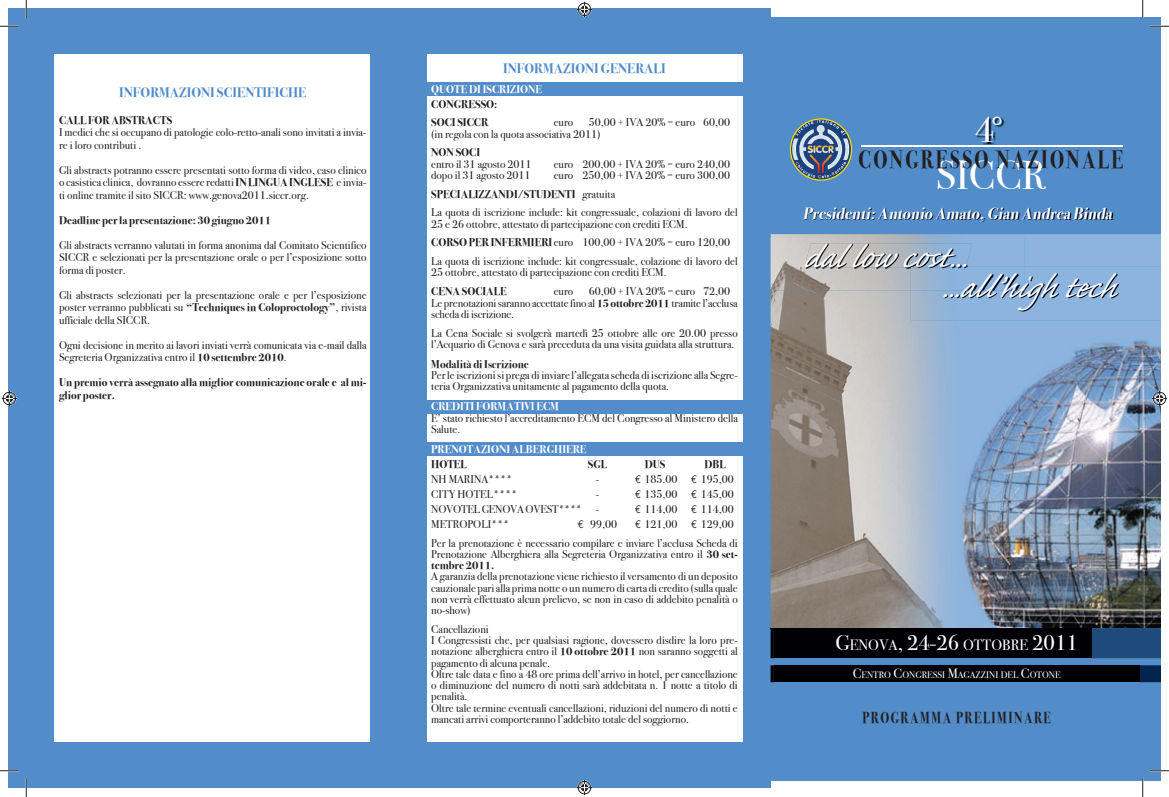
<style>
.page{position:relative;width:1169px;height:797px;background:#fff}
.page>*{position:absolute;margin:0;border:0;box-sizing:border-box;transform-origin:0 0}
.t1{font:40.62px "Bodoni Svty Two ITCTT Book";color:#fff}
.t2{font:italic 39.38px/29.8px "Caflisch Script Pro";color:#fff}
.t3{font:36.12px "Bodoni Svty Two ITCTT Book";color:#fff}
.t4{font:25.25px "Bodoni Svty Two ITCTT Bold";letter-spacing:.12em;color:#231f20;scale:.79 1}
.t5{font:italic 16.25px "Bodoni Svty Two ITCTT Bold";color:#fff}
.t6{font:15.88px "Bodoni Svty Two ITCTT Bold";letter-spacing:.12em;color:#231f20;scale:.79 1}
.t7{font:15px "Bodoni Svty Two ITCTT Book";color:#fff}
.t8{font:13.75px "Bodoni Svty Two ITCTT Bold";color:#528cc9}
.t9{font:11.25px/11.2px "Bodoni Svty Two ITCTT Book";color:#231f20}
.t10{font:11.25px/12.5px "Bodoni Svty Two ITCTT Bold";color:#231f20}
.t11{font:11.25px "Bodoni Svty Two ITCTT Bold";color:#fff}
.t12{font:11.25px "Bodoni Svty Two ITCTT Book";letter-spacing:-.02em;color:#231f20}
.t13{font:9.5px "Bodoni Svty Two ITCTT Book";color:#fff}
.s1{font-family:"Bodoni Svty Two ITCTT Bold"}
.s2{font-family:"Bodoni Svty Two ITCTT Book"}
.s3{font-family:"Euro Mono"}
.s4{font-size:21.38px}
.s5{font-size:13.5px}
</style>
<div class="page">
<div style="left:9px;top:9px;width:389px;height:779px;background:#528cc9"></div>
<div style="left:55px;top:55px;width:315px;height:687px;background:#fff"></div>
<div style="left:381px;top:9px;width:389px;height:779px;background:#528cc9"></div>
<div style="left:427px;top:55px;width:315px;height:687px;background:#fff"></div>
<div style="left:770px;top:17px;width:390px;height:764px;background:#528cc9"></div>
<img style="left:770px;top:234px;width:390px;height:394px">
<img style="left:803px;top:208px;width:311px;height:15px">
<svg style="left:770px;top:628px;width:390px;height:30px;background:#1c4773"></svg>
<div style="left:774px;top:628px;width:317px;height:30px;background:#000005"></div>
<img style="left:774px;top:628px;width:317px;height:1px">
<svg style="left:770px;top:665px;width:390px;height:17px"></svg>
<div style="left:774px;top:665px;width:365px;height:17px;background:#000003"></div>
<img style="left:976px;top:118px;width:28px;height:27px">
<hr style="left:861px;top:146px;width:261px;height:1px;background:#fff">
<img style="left:770px;top:237px;width:255px;height:53px">
<img style="left:804px;top:243px;width:168px;height:24px">
<svg style="left:790px;top:118px;width:62px;height:63px"></svg>
<img style="left:911px;top:267px;width:249px;height:53px">
<img style="left:911px;top:267px;width:114px;height:23px">
<img style="left:911px;top:267px;width:55px;height:1px">
<div style="left:418px;top:82px;width:329px;height:13px;background:#528cc9"></div>
<div style="left:418px;top:400px;width:329px;height:13px;background:#528cc9"></div>
<div style="left:418px;top:442px;width:329px;height:13px;background:#528cc9"></div>
<svg style="left:0;top:25px;width:19px;height:2px"></svg>
<svg style="left:1150px;top:25px;width:19px;height:2px"></svg>
<svg style="left:0;top:770px;width:19px;height:1px"></svg>
<svg style="left:1150px;top:770px;width:19px;height:1px"></svg>
<svg style="left:25px;top:0;width:2px;height:19px"></svg>
<svg style="left:25px;top:778px;width:2px;height:19px"></svg>
<svg style="left:1142px;top:0;width:1px;height:19px"></svg>
<svg style="left:1142px;top:778px;width:1px;height:19px"></svg>
<svg style="left:575px;top:1px;width:18px;height:16px"></svg>
<svg style="left:577px;top:780px;width:15px;height:16px"></svg>
<svg style="left:1px;top:389px;width:16px;height:18px"></svg>
<svg style="left:1150px;top:389px;width:18px;height:18px"></svg>
<p class="t8" style="left:119px;top:85px;width:189px">INFORMAZIONI SCIENTIFICHE</p>
<p class="t10" style="left:59px;top:114px;width:115px">CALL FOR ABSTRACTS</p>
<p class="t9" style="left:59px;top:126px;width:309px;line-height:12.5px">I medici che si occupano di patologie colo-retto-anali sono invitati a invia&shy;re i loro contributi .</p>
<p class="t9" style="left:59px;top:164px;width:309px;line-height:12.5px;text-align:justify">Gli abstracts potranno essere presentati sotto forma di video, caso clinico o casistica clinica, dovranno essere redatti <span class="s1">IN LINGUA INGLESE</span> e invia&shy;ti online tramite il sito SICCR: www.genova2011.siccr.org.</p>
<p class="t10" style="left:59px;top:214px;width:214px">Deadline per la presentazione: 30 giugno 2011</p>
<p class="t9" style="left:59px;top:239px;width:309px;line-height:12.5px;text-align:justify">Gli abstracts verranno valutati in forma anonima dal Comitato Scientifico SICCR e selezionati per la presentazione orale o per l’esposizione sotto forma di poster.</p>
<p class="t9" style="left:59px;top:289px;width:309px;line-height:12.5px;text-align:justify">Gli abstracts selezionati per la presentazione orale e per l’esposizione poster verranno pubblicati su <span class="s1">“Techniques in Coloproctology”</span>, rivista ufficiale della SICCR.</p>
<p class="t9" style="left:59px;top:339px;width:309px;line-height:12.5px">Ogni decisione in merito ai lavori inviati verrà comunicata via e-mail dalla<br>Segreteria Organizzativa entro il <span class="s1">10 settembre 2010</span>.</p>
<p class="t10" style="left:59px;top:376px;width:309px">Un premio verrà assegnato alla miglior comunicazione orale e al mi&shy;glior poster.</p>
<p class="t8" style="left:503px;top:60px;width:164px">INFORMAZIONI GENERALI</p>
<p class="t11" style="left:431px;top:82px;width:113px">QUOTE DI ISCRIZIONE</p>
<p class="t10" style="left:431px;top:95px;width:68px;line-height:18.8px">CONGRESSO:<br>SOCI SICCR</p>
<p class="t9" style="left:431px;top:117px;width:300px;text-indent:158px">50,00 + IVA 20% = euro 60,00 (in regola con la quota associativa 2011)</p>
<p class="t10" style="left:431px;top:146px;width:51px">NON SOCI</p>
<p class="t9" style="left:431px;top:158px;width:102px">entro il 31 agosto 2011</p>
<p class="t9" style="left:554px;top:158px;width:178px">euro 200,00 + IVA 20% = euro 240,00</p>
<p class="t9" style="left:431px;top:169px;width:101px">dopo il 31 agosto 2011</p>
<p class="t9" style="left:554px;top:169px;width:178px">euro 250,00 + IVA 20% = euro 300,00</p>
<p class="t10" style="left:431px;top:188px;width:185px">SPECIALIZZANDI/STUDENTI <span class="s2">gratuita</span></p>
<p class="t9" style="left:431px;top:207px;width:308px">La quota di iscrizione include: kit congressuale, colazioni di lavoro del<br>25 e 26 ottobre, attestato di partecipazione con crediti ECM.</p>
<p class="t9" style="left:431px;top:233px;width:308px;line-height:18.8px"><span class="s1">CORSO PER INFERMIERI</span> euro 100,00 + IVA 20% = euro 120,00<br>La quota di iscrizione include: kit congressuale, colazione di lavoro del</p>
<p class="t9" style="left:431px;top:267px;width:237px">25 ottobre, attestato di partecipazione con crediti ECM.</p>
<p class="t10" style="left:431px;top:285px;width:77px">CENA SOCIALE</p>
<p class="t9" style="left:554px;top:286px;width:21px">euro</p>
<p class="t9" style="left:554px;top:117px;width:21px">euro</p>
<p class="t9" style="left:431px;top:286px;width:308px;text-indent:158px">60,00 + IVA 20% = euro 72,00<br>Le prenotazioni saranno accettate fino al <span class="s1">15 ottobre 2011</span> tramite l’acclusa scheda di iscrizione.</p>
<p class="t9" style="left:431px;top:327px;width:308px">La Cena Sociale si svolgerà martedì 25 ottobre alle ore 20.00 presso l’Acquario di Genova e sarà preceduta da una visita guidata alla struttura.</p>
<p class="t10" style="left:431px;top:358px;width:99px">Modalità di Iscrizione</p>
<p class="t9" style="left:431px;top:369px;width:308px">Per le iscrizioni si prega di inviare l’allegata scheda di iscrizione alla Segre&shy;teria Organizzativa unitamente al pagamento della quota.</p>
<p class="t11" style="left:431px;top:400px;width:129px">CREDITI FORMATIVI ECM</p>
<p class="t9" style="left:431px;top:412px;width:308px">E’ stato richiesto l’accreditamento ECM del Congresso al Ministero della<br>Salute.</p>
<p class="t11" style="left:431px;top:442px;width:157px">PRENOTAZIONI ALBERGHIERE</p>
<p class="t10" style="left:431px;top:458px;width:37px">HOTEL</p>
<p class="t10" style="left:588px;top:458px;width:21px">SGL</p>
<p class="t10" style="left:644px;top:458px;width:22px">DUS</p>
<p class="t10" style="left:704px;top:458px;width:23px">DBL</p>
<p class="t9" style="left:431px;top:473px;width:83px">NH MARINA****</p>
<p class="t9" style="left:596px;top:473px;width:5px">-</p>
<p class="t9" style="left:635px;top:473px;width:100px"><span class="s3">€</span> 185.00 <span class="s3">€</span> 195,00</p>
<p class="t9" style="left:431px;top:488px;width:87px">CITY HOTEL****</p>
<p class="t9" style="left:596px;top:488px;width:5px">-</p>
<p class="t9" style="left:635px;top:488px;width:100px"><span class="s3">€</span> 135,00 <span class="s3">€</span> 145,00</p>
<p class="t12" style="left:431px;top:502px;width:152px">NOVOTEL GENOVA OVEST****</p>
<p class="t9" style="left:596px;top:503px;width:5px">-</p>
<p class="t9" style="left:635px;top:503px;width:100px"><span class="s3">€</span> 114,00 <span class="s3">€</span> 114,00</p>
<p class="t9" style="left:431px;top:518px;width:79px">METROPOLI***</p>
<p class="t9" style="left:578px;top:518px;width:41px"><span class="s3">€</span> 99,00</p>
<p class="t9" style="left:431px;top:514px;width:308px;line-height:18.8px;text-indent:204px"><span class="s3">€</span> 121,00 <span class="s3">€</span> 129,00<br>Per la prenotazione è necessario compilare e inviare l’acclusa Scheda di</p>
<p class="t9" style="left:431px;top:548px;width:308px">Prenotazione Alberghiera alla Segreteria Organizzativa entro il <span class="s1">30 set-</span></p>
<p class="t10" style="left:431px;top:559px;width:64px">tembre 2011.</p>
<p class="t9" style="left:431px;top:571px;width:308px;text-align:justify">A garanzia della prenotazione viene richiesto il versamento di un deposito cauzionale pari alla prima notte o un numero di carta di credito (sulla quale non verrà effettuato alcun prelievo, se non in caso di addebito penalità o no-show)</p>
<p class="t9" style="left:431px;top:623px;width:308px">Cancellazioni<br>I Congressisti che, per qualsiasi ragione, dovessero disdire la loro pre&shy;notazione alberghiera entro il <span class="s1">10 ottobre 2011</span> non saranno soggetti al pagamento di alcuna penale.<br>Oltre tale data e fino a 48 ore prima dell’arrivo in hotel, per cancellazione o diminuzione del numero di notti sarà addebitata n. 1 notte a titolo di penalità.<br>Oltre tale termine eventuali cancellazioni, riduzioni del numero di notti e mancati arrivi comporteranno l’addebito totale del soggiorno.</p>
<h3 class="t3" style="left:975px;top:108px;width:33px">4°</h3>
<h1 class="t1" style="left:936px;top:151px;width:111px">SICCR</h1>
<h3 class="t4" style="left:858px;top:145px;width:337px">CONGRESSO NAZIONALE</h3>
<h3 class="t5" style="left:802px;top:204px;width:314px">Presidenti:Antonio Amato,Gian Andrea Binda</h3>
<h2 class="t2" style="left:941px;top:238px;width:176px;text-indent:-138px">dal low cost...<br>...all’high tech</h2>
<h3 class="t7" style="left:835px;top:636px;width:244px"><span class="s4">G</span>ENOVA<span class="s4">, 24-26</span> OTTOBRE <span class="s4">2011</span></h3>
<p class="t13" style="left:852px;top:669px;width:209px"><span class="s5">C</span>ENTRO <span class="s5">C</span>ONGRESSI <span class="s5">M</span>AGAZZINI DEL <span class="s5">C</span>OTONE</p>
<h3 class="t6" style="left:862px;top:708px;width:240px">PROGRAMMA PRELIMINARE</h3>
</div>
